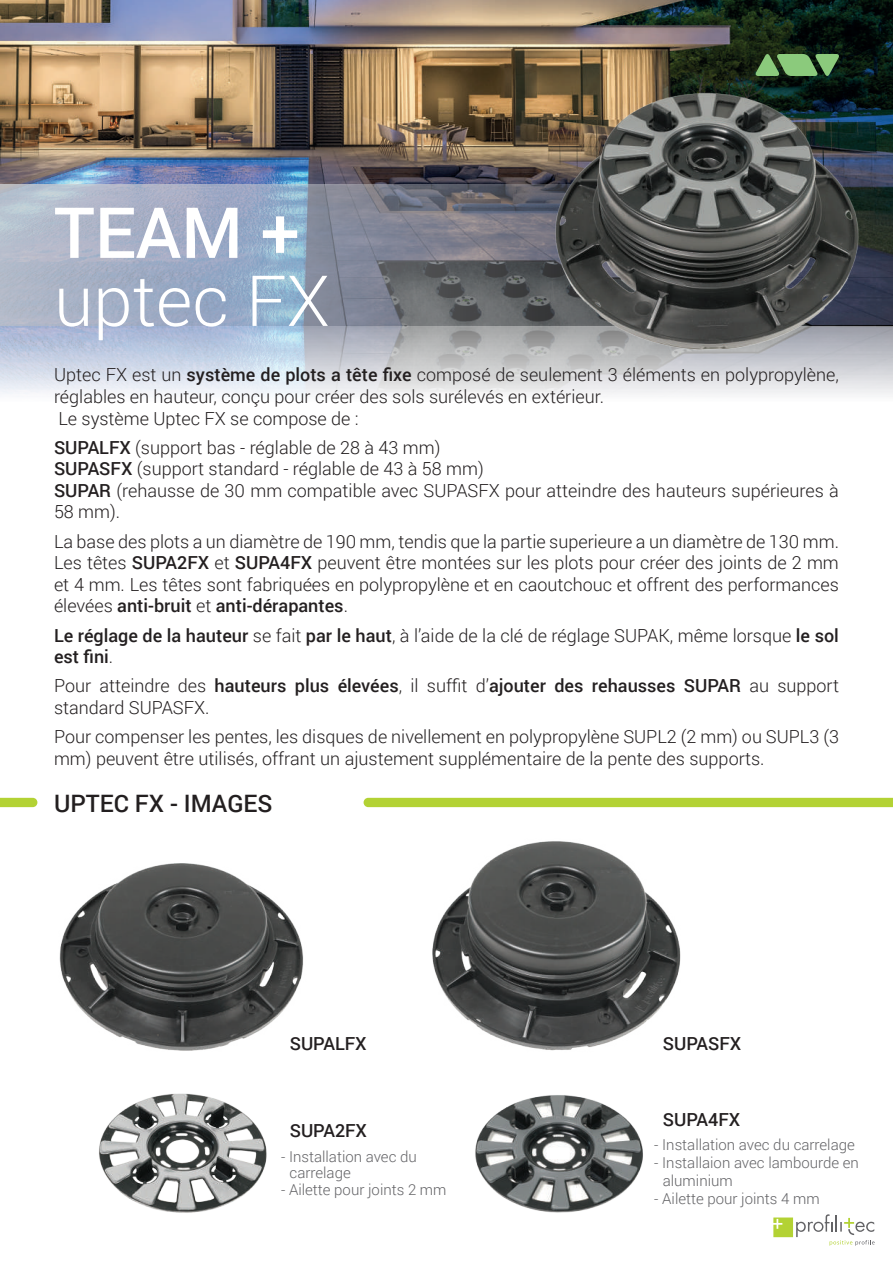
<style>
.page{position:relative;width:893px;height:1263px;background:#fff}
.page>*{position:absolute;margin:0;border:0;box-sizing:border-box;transform-origin:0 0}
.t1{font:300 70.5px "Roboto";color:#fff}
.t2{font:500 70.5px "Roboto";color:#fff}
.t3{font:500 24px "Roboto";color:#231f20}
.t4{font:300 18px/21.6px "Roboto";color:#231f20}
.t5{font:500 18px "Roboto";color:#231f20}
.t6{font:300 15px/16.5px "Roboto";color:#636366}
.s1{font-weight:500}
</style>
<div class="page">
<img style="left:475px;top:1095px;width:168px;height:118px">
<img style="left:0;top:0;width:893px;height:397px">
<div style="left:364px;top:798px;width:529px;height:9px;background:#b3d234"></div>
<svg style="left:0;top:798px;width:37px;height:9px"></svg>
<svg style="left:0;top:184px;width:514px;height:142px;background:#909aac"></svg>
<svg style="left:755px;top:53px;width:85px;height:23px;background:#629259"></svg>
<svg style="left:773px;top:1214px;width:102px;height:32px"></svg>
<img style="left:514px;top:83px;width:379px;height:272px">
<img style="left:35px;top:803px;width:268px;height:248px">
<img style="left:410px;top:797px;width:294px;height:254px">
<img style="left:99px;top:1093px;width:168px;height:120px">
<h1 class="t2" style="left:54px;top:183px;width:247px">TEAM +</h1>
<h1 class="t1" style="left:54px;top:252px;width:277px">uptec FX</h1>
<p class="t4" style="left:54px;top:364px;width:786px">Uptec FX est un <span class="s1">système de plots a tête fixe</span> composé de seulement 3 éléments en polypropylène, réglables en hauteur, conçu pour créer des sols surélevés en extérieur.<br>Le système Uptec FX se compose de :</p>
<p class="t4" style="left:54px;top:436px;width:786px"><span class="s1">SUPALFX</span> (support bas - réglable de 28 à 43 mm)<br><span class="s1">SUPASFX</span> (support standard - réglable de 43 à 58 mm)<br><span class="s1">SUPAR</span> (rehausse de 30 mm compatible avec SUPASFX pour atteindre des hauteurs supérieures à 58 mm).</p>
<p class="t4" style="left:54px;top:530px;width:786px;text-align:justify">La base des plots a un diamètre de 190 mm, tendis que la partie superieure a un diamètre de 130 mm.<br>Les têtes <span class="s1">SUPA2FX</span> et <span class="s1">SUPA4FX</span> peuvent être montées sur les plots pour créer des joints de 2 mm et 4 mm. Les têtes sont fabriquées en polypropylène et en caoutchouc et offrent des performances élevées <span class="s1">anti-bruit</span> et <span class="s1">anti-dérapantes</span>.</p>
<p class="t4" style="left:54px;top:624px;width:786px"><span class="s1">Le réglage de la hauteur</span> se fait <span class="s1">par le haut</span>, à l’aide de la clé de réglage SUPAK, même lorsque <span class="s1">le sol est fini</span>.</p>
<p class="t4" style="left:54px;top:674px;width:786px">Pour atteindre des <span class="s1">hauteurs plus élevées</span>, il suffit d’<span class="s1">ajouter des rehausses SUPAR</span> au support standard SUPASFX.</p>
<p class="t4" style="left:54px;top:725px;width:786px">Pour compenser les pentes, les disques de nivellement en polypropylène SUPL2 (2 mm) ou SUPL3 (3 mm) peuvent être utilisés, offrant un ajustement supplémentaire de la pente des supports.</p>
<h2 class="t3" style="left:54px;top:786px;width:220px">UPTEC FX - IMAGES</h2>
<p class="t5" style="left:290px;top:1031px;width:78px">SUPALFX</p>
<p class="t5" style="left:663px;top:1031px;width:80px">SUPASFX</p>
<p class="t5" style="left:290px;top:1118px;width:79px">SUPA2FX</p>
<p class="t6" style="left:290px;top:1147px;width:129px;text-indent:-9px">- Installation avec du carrelage</p>
<p class="t6" style="left:281px;top:1180px;width:167px">- Ailette pour joints 2 mm</p>
<p class="t5" style="left:663px;top:1107px;width:79px">SUPA4FX</p>
<p class="t6" style="left:654px;top:1136px;width:202px">- Installation avec du carrelage</p>
<p class="t6" style="left:663px;top:1153px;width:198px;line-height:18px;text-indent:-9px">- Installaion avec lambourde en aluminium</p>
<p class="t6" style="left:654px;top:1190px;width:167px">- Ailette pour joints 4 mm</p>
</div>
